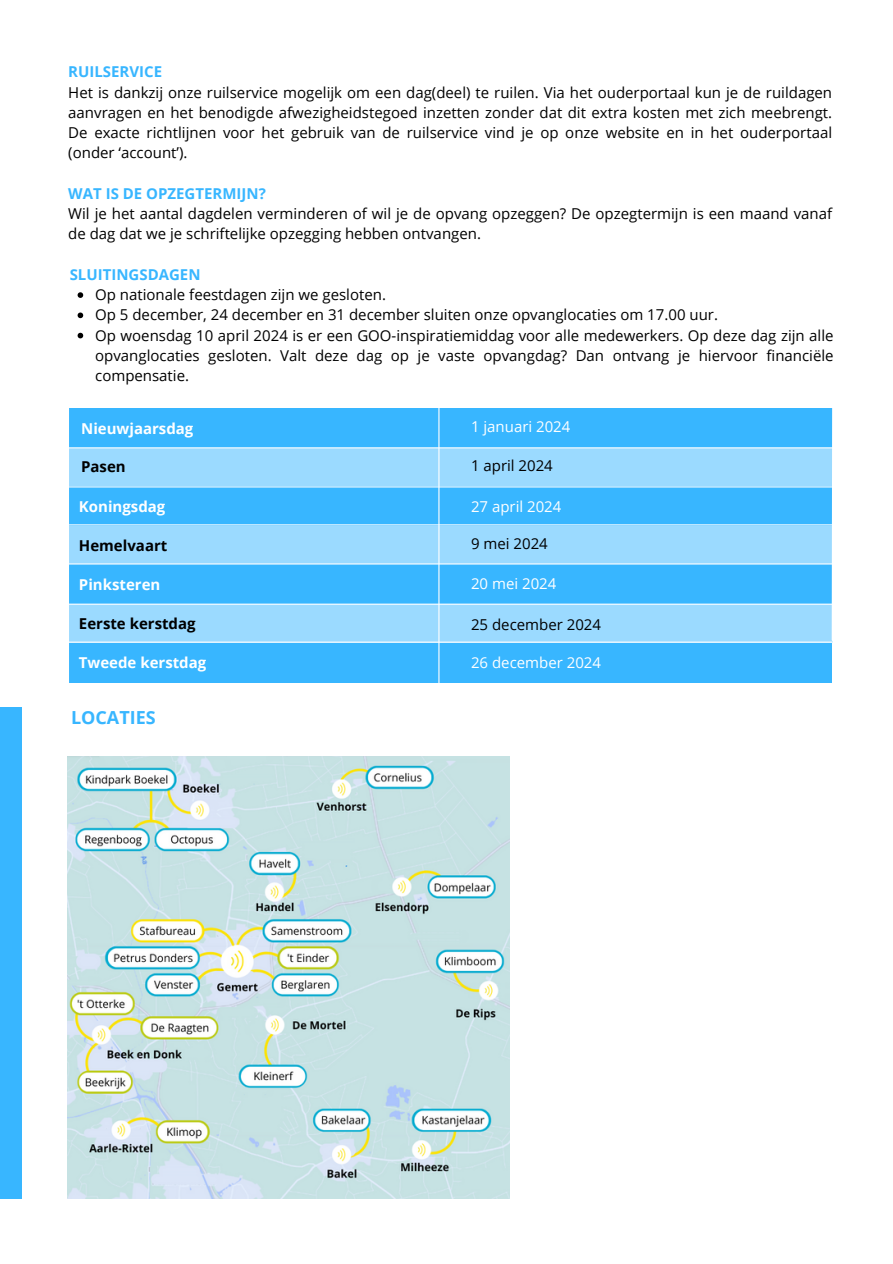
<style>
.page{position:relative;width:893px;height:1264px;background:#fff}
.page>*{position:absolute;margin:0;border:0;box-sizing:border-box;transform-origin:0 0}
.t1{font:700 18px "Open Sans";color:#38b6ff}
.t2{font:15px/20.2px "Open Sans";color:#000;text-align:justify}
.t3{font:700 15px "Open Sans";color:#fff}
.t4{font:15px "Open Sans";color:#fff}
.t5{font:700 15px "Open Sans";color:#38b6ff}
.t6{font:700 15px "Open Sans";color:#000}
</style>
<div class="page">
<div style="left:0;top:707px;width:22px;height:491px;background:#38b6ff"></div>
<div style="left:69px;top:564px;width:763px;height:39px;background:#38b6ff"></div>
<div style="left:69px;top:525px;width:763px;height:39px;background:#9bdaff"></div>
<div style="left:69px;top:486px;width:763px;height:39px;background:#38b6ff"></div>
<div style="left:69px;top:447px;width:763px;height:39px;background:#9bdaff"></div>
<div style="left:69px;top:408px;width:763px;height:39px;background:#38b6ff"></div>
<div style="left:69px;top:603px;width:763px;height:39px;background:#9bdaff"></div>
<div style="left:69px;top:643px;width:762px;height:39px;background:#38b6ff"></div>
<hr style="left:438px;top:367px;width:1px;height:379px;background:#fff">
<hr style="left:58px;top:447px;width:786px;height:1px;background:#fff">
<hr style="left:59px;top:486px;width:785px;height:1px;background:#fff">
<hr style="left:56px;top:524px;width:785px;height:1px;background:#fff">
<hr style="left:58px;top:563px;width:785px;height:1px;background:#fff">
<hr style="left:56px;top:603px;width:785px;height:1px;background:#fff">
<hr style="left:58px;top:641px;width:785px;height:1px;background:#fff">
<svg style="left:829px;top:408px;width:4px;height:235px"></svg>
<img style="left:68px;top:757px;width:442px;height:441px">
<svg style="left:78px;top:292px;width:5px;height:6px"></svg>
<svg style="left:78px;top:312px;width:5px;height:6px"></svg>
<svg style="left:78px;top:333px;width:5px;height:5px"></svg>
<p class="t5" style="left:68px;top:61px;width:95px">RUILSERVICE</p>
<p class="t2" style="left:68px;top:82px;width:765px">Het is dankzij onze ruilservice mogelijk om een dag(deel) te ruilen. Via het ouderportaal kun je de ruildagen aanvragen en het benodigde afwezigheidstegoed inzetten zonder dat dit extra kosten met zich meebrengt.<br>De exacte richtlijnen voor het gebruik van de ruilservice vind je op onze website en in het ouderportaal (onder ‘account’).</p>
<p class="t5" style="left:68px;top:183px;width:199px">WAT IS DE OPZEGTERMIJN?</p>
<p class="t2" style="left:68px;top:203px;width:765px">Wil je het aantal dagdelen verminderen of wil je de opvang opzeggen? De opzegtermijn is een maand vanaf de dag dat we je schriftelijke opzegging hebben ontvangen.</p>
<p class="t5" style="left:70px;top:264px;width:132px">SLUITINGSDAGEN</p>
<p class="t2" style="left:95px;top:284px;width:292px">Op nationale feestdagen zijn we gesloten.</p>
<p class="t2" style="left:95px;top:304px;width:624px">Op 5 december, 24 december en 31 december sluiten onze opvanglocaties om 17.00 uur.</p>
<p class="t2" style="left:95px;top:325px;width:739px">Op woensdag 10 april 2024 is er een GOO-inspiratiemiddag voor alle medewerkers. Op deze dag zijn alle opvanglocaties gesloten. Valt deze dag op je vaste opvangdag? Dan ontvang je hiervoor financiële compensatie.</p>
<p class="t3" style="left:81px;top:417px;width:114px">Nieuwjaarsdag</p>
<p class="t4" style="left:471px;top:416px;width:101px">1 januari 2024</p>
<p class="t6" style="left:81px;top:456px;width:46px">Pasen</p>
<p class="t2" style="left:471px;top:455px;width:83px">1 april 2024</p>
<p class="t3" style="left:79px;top:495px;width:88px">Koningsdag</p>
<p class="t6" style="left:79px;top:534px;width:90px">Hemelvaart</p>
<p class="t3" style="left:79px;top:573px;width:83px">Pinksteren</p>
<p class="t4" style="left:471px;top:495px;width:92px">27 april 2024</p>
<p class="t2" style="left:471px;top:532px;width:78px">9 mei 2024</p>
<p class="t4" style="left:471px;top:573px;width:87px">20 mei 2024</p>
<p class="t6" style="left:79px;top:612px;width:118px">Eerste kerstdag</p>
<p class="t2" style="left:471px;top:614px;width:131px">25 december 2024</p>
<p class="t3" style="left:79px;top:652px;width:129px">Tweede kerstdag</p>
<p class="t4" style="left:471px;top:652px;width:131px">26 december 2024</p>
<p class="t1" style="left:71px;top:705px;width:86px">LOCATIES</p>
</div>
